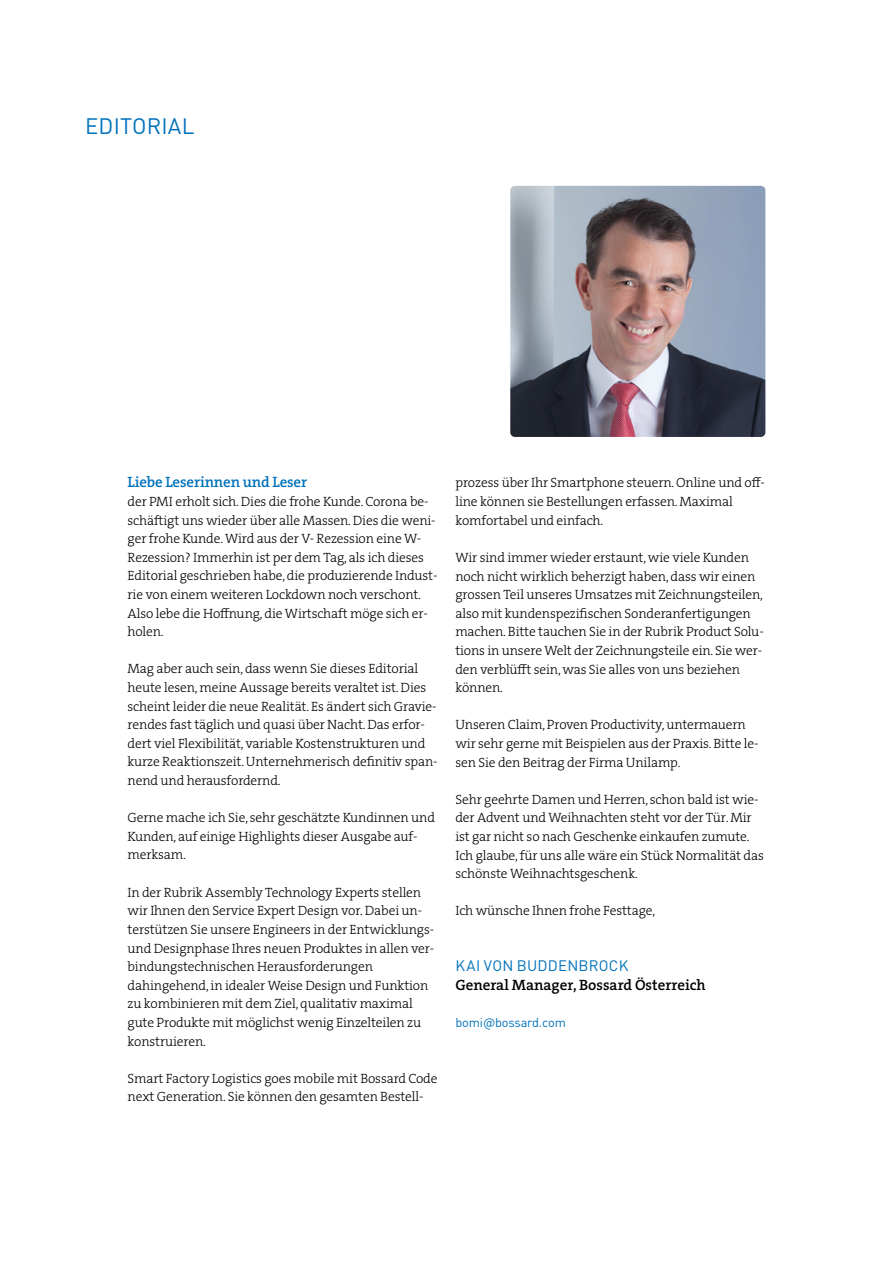
<style>
.page{position:relative;width:893px;height:1263px;background:#fff}
.page>*{position:absolute;margin:0;border:0;box-sizing:border-box;transform-origin:0 0}
.t1{font:22.2px "DINOT";letter-spacing:.01em;color:#0072bb}
.t2{font:15px "The Serif HP6 Se Bld";color:#000}
.t3{font:15px "The Serif HP6 Se Bld";letter-spacing:-.01em;color:#0072bb}
.t4{font:15px "DINOT";letter-spacing:.015em;color:#0072bb}
.t5{font:13.5px/18.6px "The Serif HP3 Lig";letter-spacing:-.01em;color:#000}
.t6{font:12.75px "DINOT";letter-spacing:-.01em;color:#0072bb}
</style>
<div class="page">
<hr style="left:892px;top:0;width:1px;height:1263px;background:#e9effa">
<img style="left:510px;top:186px;width:255px;height:251px">
<h1 class="t1" style="left:85px;top:111px;width:111px">EDITORIAL</h1>
<p class="t3" style="left:128px;top:472px;width:181px">Liebe Leserinnen und Leser</p>
<p class="t5" style="left:128px;top:492px;width:311px">der PMI erholt sich. Dies die frohe Kunde. Corona be&shy;schäftigt uns wieder über alle Massen. Dies die weni&shy;ger frohe Kunde. Wird aus der V- Rezession eine W-Rezession? Immerhin ist per dem Tag, als ich dieses Editorial geschrieben habe, die produzierende Indust&shy;rie von einem weiteren Lockdown noch verschont.<br>Also lebe die Hoffnung, die Wirtschaft möge sich er&shy;holen.</p>
<p class="t5" style="left:128px;top:660px;width:311px">Mag aber auch sein, dass wenn Sie dieses Editorial heute lesen, meine Aussage bereits veraltet ist. Dies scheint leider die neue Realität. Es ändert sich Gravie&shy;rendes fast täglich und quasi über Nacht. Das erfor&shy;dert viel Flexibilität, variable Kostenstrukturen und kurze Reaktionszeit. Unternehmerisch definitiv span&shy;nend und herausfordernd.</p>
<p class="t5" style="left:128px;top:808px;width:309px">Gerne mache ich Sie, sehr geschätzte Kundinnen und<br>Kunden, auf einige Highlights dieser Ausgabe auf&shy;merksam.</p>
<p class="t5" style="left:128px;top:883px;width:308px">In der Rubrik Assembly Technology Experts stellen wir Ihnen den Service Expert Design vor. Dabei un&shy;terstützen Sie unsere Engineers in der Entwicklungs&shy;und Designphase Ihres neuen Produktes in allen ver&shy;bindungstechnischen Herausforderungen dahingehend, in idealer Weise Design und Funktion zu kombinieren mit dem Ziel, qualitativ maximal gute Produkte mit möglichst wenig Einzelteilen zu konstruieren.</p>
<p class="t5" style="left:128px;top:1069px;width:311px">Smart Factory Logistics goes mobile mit Bossard Code next Generation. Sie können den gesamten Bestell-</p>
<p class="t5" style="left:455px;top:474px;width:311px">prozess über Ihr Smartphone steuern. Online und off&shy;line können sie Bestellungen erfassen. Maximal komfortabel und einfach.</p>
<p class="t5" style="left:455px;top:548px;width:310px">Wir sind immer wieder erstaunt, wie viele Kunden noch nicht wirklich beherzigt haben, dass wir einen grossen Teil unseres Umsatzes mit Zeichnungsteilen, also mit kundenspezifischen Sonderanfertigungen machen. Bitte tauchen Sie in der Rubrik Product Solu&shy;tions in unsere Welt der Zeichnungsteile ein. Sie wer&shy;den verblüfft sein, was Sie alles von uns beziehen können.</p>
<p class="t5" style="left:455px;top:716px;width:305px">Unseren Claim, Proven Productivity, untermauern wir sehr gerne mit Beispielen aus der Praxis. Bitte le&shy;sen Sie den Beitrag der Firma Unilamp.</p>
<p class="t5" style="left:455px;top:790px;width:310px">Sehr geehrte Damen und Herren, schon bald ist wie&shy;der Advent und Weihnachten steht vor der Tür. Mir ist gar nicht so nach Geschenke einkaufen zumute.<br>Ich glaube, für uns alle wäre ein Stück Normalität das schönste Weihnachtsgeschenk.</p>
<p class="t5" style="left:455px;top:902px;width:201px">Ich wünsche Ihnen frohe Festtage,</p>
<p class="t4" style="left:455px;top:955px;width:174px">KAI VON BUDDENBROCK</p>
<p class="t2" style="left:455px;top:975px;width:252px">General Manager, Bossard Österreich</p>
<p class="t6" style="left:455px;top:1013px;width:112px">bomi@bossard.com</p>
</div>
